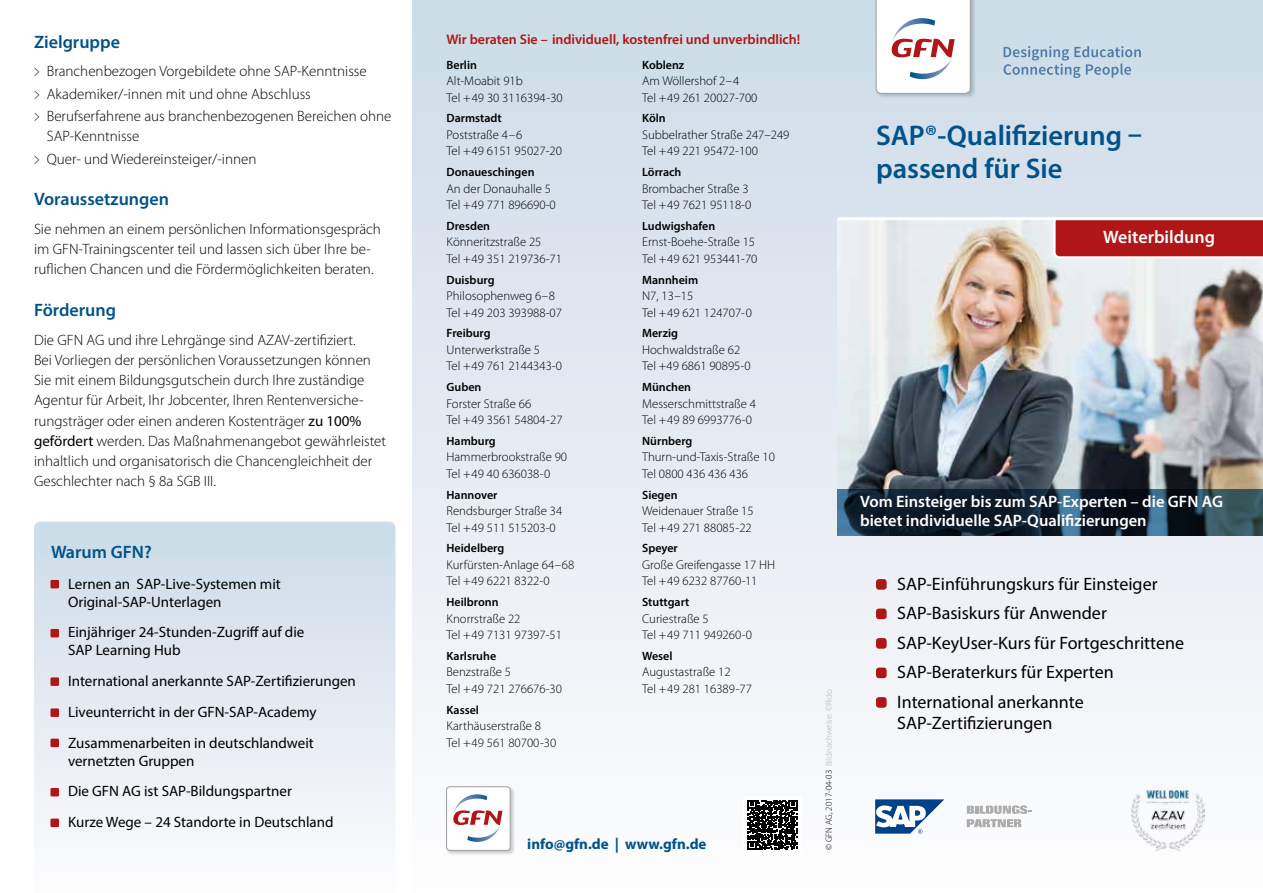
<style>
.page{position:relative;width:1263px;height:893px;background:#fff}
.page>*{position:absolute;margin:0;border:0;box-sizing:border-box;transform-origin:0 0}
.t1{font:600 28.5px/33px "Myriad Pro";color:#00528a}
.t2{font:18px/29.5px "Myriad Pro";color:#000}
.t3{font:600 18px "Myriad Pro";color:#00528a}
.t4{font:600 18px "Myriad Pro";color:#fff}
.t5{font:600 16.5px/19.5px "Myriad Pro";color:#fff}
.t6{font:300 15px/20.2px "Myriad Pro";color:#000}
.t7{font:15px/30.8px "Myriad Pro";color:#000}
.t8{font:700 15px "Myriad Pro";color:#00528a}
.t9{font:600 13.95px "Myriad Pro";color:#af1615}
.t10{font:300 12.75px/16.5px "Myriad Pro";color:#000}
.t11{font:600 12px "Myriad Pro";color:#000}
.t12{font:300 9px "Myriad Pro";color:#b3b2b2}
.s1{font-size:15.6px}
.s2{font-weight:400}
.s3{color:#000}
</style>
<div class="page">
<div style="left:412px;top:0;width:851px;height:893px;background:linear-gradient(to bottom,#cddbe7,#fefcfe)"></div>
<img style="left:838px;top:220px;width:425px;height:269px">
<div style="left:876px;top:579px;width:11px;height:11px;background:#af1615;border-radius:3px"></div>
<div style="left:876px;top:609px;width:11px;height:10px;background:#af1615;border-radius:3px"></div>
<div style="left:876px;top:638px;width:11px;height:11px;background:#af1615;border-radius:3px"></div>
<div style="left:876px;top:668px;width:11px;height:10px;background:#af1615;border-radius:3px"></div>
<div style="left:876px;top:697px;width:11px;height:11px;background:#af1615;border-radius:3px"></div>
<hr style="left:838px;top:217px;width:425px;height:3px;background:#fff">
<svg style="left:1052px;top:220px;width:211px;height:40px;background:#b72f2f"></svg>
<svg style="left:838px;top:489px;width:425px;height:47px;background:#182c3a"></svg>
<svg style="left:1003px;top:46px;width:138px;height:32px;background:#afc6da"></svg>
<div style="left:875px;top:0;width:101px;height:99px;background:#000;opacity:.2"></div>
<svg style="left:876px;top:0;width:94px;height:93px"></svg>
<img style="left:1130px;top:789px;width:74px;height:62px">
<svg style="left:34px;top:522px;width:361px;height:306px"></svg>
<div style="left:50px;top:580px;width:9px;height:8px;background:#af1615"></div>
<div style="left:50px;top:629px;width:9px;height:8px;background:#af1615"></div>
<div style="left:50px;top:677px;width:9px;height:9px;background:#af1615"></div>
<div style="left:50px;top:708px;width:9px;height:9px;background:#af1615"></div>
<div style="left:50px;top:739px;width:9px;height:8px;background:#af1615"></div>
<div style="left:50px;top:788px;width:9px;height:8px;background:#af1615"></div>
<svg style="left:875px;top:799px;width:69px;height:35px"></svg>
<svg style="left:967px;top:805px;width:65px;height:22px"></svg>
<div style="left:50px;top:819px;width:9px;height:8px;background:#af1615"></div>
<div style="left:445px;top:786px;width:70px;height:69px;background:#000;opacity:.2"></div>
<svg style="left:446px;top:787px;width:64px;height:63px"></svg>
<div style="left:743px;top:795px;width:59px;height:59px;background:#fff;border-radius:5px"></div>
<svg style="left:748px;top:800px;width:49px;height:50px"></svg>
<svg style="left:1129px;top:134px;width:12px;height:2px"></svg>
<h2 class="t3" style="left:34px;top:30px;width:87px">Zielgruppe</h2>
<p class="t6" style="left:34px;top:60px;width:359px;line-height:22.4px"><span class="s1">&gt;</span> Branchenbezogen Vorgebildete ohne SAP-Kenntnisse<br><span class="s1">&gt;</span> Akademiker/-innen mit und ohne Abschluss<br><span class="s1">&gt;</span> Berufserfahrene aus branchenbezogenen Bereichen ohne</p>
<p class="t6" style="left:34px;top:125px;width:224px;line-height:22.4px;text-indent:13px">SAP-Kenntnisse<br><span class="s1">&gt;</span> Quer- und Wiedereinsteiger/-innen</p>
<h2 class="t3" style="left:34px;top:188px;width:137px">Voraussetzungen</h2>
<p class="t6" style="left:34px;top:219px;width:348px">Sie nehmen an einem persönlichen Informationsgespräch im GFN-Trainingscenter teil und lassen sich über Ihre be&shy;ruflichen Chancen und die Fördermöglichkeiten beraten.</p>
<h2 class="t3" style="left:34px;top:298px;width:84px">Förderung</h2>
<p class="t6" style="left:34px;top:330px;width:354px">Die GFN AG und ihre Lehrgänge sind AZAV-zertifiziert.<br>Bei Vorliegen der persönlichen Voraussetzungen können Sie mit einem Bildungsgutschein durch Ihre zuständige Agentur für Arbeit, Ihr Jobcenter, Ihren Rentenversiche&shy;rungsträger oder einen anderen Kostenträger <span class="s2">zu 100% gefördert</span> werden. Das Maßnahmenangebot gewährleistet inhaltlich und organisatorisch die Chancengleichheit der Geschlechter nach § 8a SGB III.</p>
<h2 class="t3" style="left:51px;top:540px;width:102px">Warum GFN?</h2>
<p class="t7" style="left:68px;top:574px;width:214px;line-height:18px">Lernen an SAP-Live-Systemen mit<br>Original-SAP-Unterlagen</p>
<p class="t7" style="left:68px;top:623px;width:238px;line-height:18px">Einjähriger 24-Stunden-Zugriff auf die<br>SAP Learning Hub</p>
<p class="t7" style="left:68px;top:665px;width:289px">International anerkannte SAP-Zertifizierungen<br>Liveunterricht in der GFN-SAP-Academy<br>Zusammenarbeiten in deutschlandweit</p>
<p class="t7" style="left:68px;top:745px;width:267px">vernetzten Gruppen<br>Die GFN AG ist SAP-Bildungspartner<br>Kurze Wege – 24 Standorte in Deutschland</p>
<p class="t9" style="left:446px;top:31px;width:355px">Wir beraten Sie – individuell, kostenfrei und unverbindlich!</p>
<p class="t11" style="left:446px;top:57px;width:32px">Berlin</p>
<p class="t10" style="left:446px;top:73px;width:118px">Alt-Moabit 91b<br>Tel +49 30 3116394-30</p>
<p class="t11" style="left:446px;top:111px;width:57px">Darmstadt</p>
<p class="t10" style="left:446px;top:127px;width:117px">Poststraße 4–6<br>Tel +49 6151 95027-20</p>
<p class="t11" style="left:446px;top:164px;width:90px">Donaueschingen</p>
<p class="t10" style="left:446px;top:180px;width:111px">An der Donauhalle 5<br>Tel +49 771 896690-0</p>
<p class="t11" style="left:446px;top:218px;width:45px">Dresden</p>
<p class="t10" style="left:446px;top:234px;width:117px">Könneritzstraße 25<br>Tel +49 351 219736-71</p>
<p class="t11" style="left:446px;top:272px;width:50px">Duisburg</p>
<p class="t10" style="left:446px;top:288px;width:117px">Philosophenweg 6–8<br>Tel +49 203 393988-07</p>
<p class="t11" style="left:446px;top:326px;width:46px">Freiburg</p>
<p class="t10" style="left:446px;top:342px;width:117px">Unterwerkstraße 5<br>Tel +49 761 2144343-0</p>
<p class="t11" style="left:446px;top:379px;width:36px">Guben</p>
<p class="t10" style="left:446px;top:395px;width:118px">Forster Straße 66<br>Tel +49 3561 54804-27</p>
<p class="t11" style="left:446px;top:433px;width:51px">Hamburg</p>
<p class="t10" style="left:446px;top:449px;width:122px">Hammerbrookstraße 90<br>Tel +49 40 636038-0</p>
<p class="t11" style="left:446px;top:487px;width:52px">Hannover</p>
<p class="t10" style="left:446px;top:503px;width:117px">Rendsburger Straße 34<br>Tel +49 511 515203-0</p>
<p class="t11" style="left:446px;top:541px;width:59px">Heidelberg</p>
<p class="t10" style="left:446px;top:557px;width:129px">Kurfürsten-Anlage 64–68<br>Tel +49 6221 8322-0</p>
<p class="t11" style="left:446px;top:594px;width:54px">Heilbronn</p>
<p class="t10" style="left:446px;top:610px;width:117px">Knorrstraße 22<br>Tel +49 7131 97397-51</p>
<p class="t11" style="left:446px;top:648px;width:51px">Karlsruhe</p>
<p class="t10" style="left:446px;top:664px;width:117px">Benzstraße 5<br>Tel +49 721 276676-30</p>
<p class="t11" style="left:446px;top:702px;width:34px">Kassel</p>
<p class="t10" style="left:446px;top:718px;width:111px">Karthäuserstraße 8<br>Tel +49 561 80700-30</p>
<p class="t11" style="left:642px;top:57px;width:44px">Koblenz</p>
<p class="t10" style="left:642px;top:73px;width:117px">Am Wöllershof 2–4<br>Tel +49 261 20027-700</p>
<p class="t11" style="left:642px;top:111px;width:25px">Köln</p>
<p class="t10" style="left:642px;top:127px;width:149px">Subbelrather Straße 247–249<br>Tel +49 221 95472-100</p>
<p class="t11" style="left:642px;top:164px;width:41px">Lörrach</p>
<p class="t10" style="left:642px;top:180px;width:111px">Brombacher Straße 3<br>Tel +49 7621 95118-0</p>
<p class="t11" style="left:642px;top:218px;width:75px">Ludwigshafen</p>
<p class="t10" style="left:642px;top:234px;width:117px">Ernst-Boehe-Straße 15<br>Tel +49 621 953441-70</p>
<p class="t11" style="left:642px;top:272px;width:58px">Mannheim</p>
<p class="t10" style="left:642px;top:288px;width:111px">N7, 13–15<br>Tel +49 621 124707-0</p>
<p class="t11" style="left:642px;top:326px;width:37px">Merzig</p>
<p class="t10" style="left:642px;top:342px;width:110px">Hochwaldstraße 62<br>Tel +49 6861 90895-0</p>
<p class="t11" style="left:642px;top:379px;width:50px">München</p>
<p class="t10" style="left:642px;top:395px;width:115px">Messerschmittstraße 4<br>Tel +49 89 6993776-0</p>
<p class="t11" style="left:642px;top:433px;width:52px">Nürnberg</p>
<p class="t10" style="left:642px;top:449px;width:134px">Thurn-und-Taxis-Straße 10<br>Tel 0800 436 436 436</p>
<p class="t11" style="left:642px;top:487px;width:37px">Siegen</p>
<p class="t10" style="left:642px;top:503px;width:113px">Weidenauer Straße 15<br>Tel +49 271 88085-22</p>
<p class="t11" style="left:642px;top:541px;width:37px">Speyer</p>
<p class="t10" style="left:642px;top:557px;width:135px">Große Greifengasse 17 HH<br>Tel +49 6232 87760-11</p>
<p class="t11" style="left:642px;top:594px;width:49px">Stuttgart</p>
<p class="t10" style="left:642px;top:610px;width:111px">Curiestraße 5<br>Tel +49 711 949260-0</p>
<p class="t11" style="left:642px;top:648px;width:32px">Wesel</p>
<p class="t10" style="left:642px;top:664px;width:111px">Augustastraße 12<br>Tel +49 281 16389-77</p>
<p class="t8" style="left:527px;top:834px;width:181px">info@gfn.de | www.gfn.de</p>
<p class="t12" style="left:824px;top:850px;width:163px;rotate:-90deg"><span class="s3">© GFN AG, 2017-04-03</span> Bildnachweise: ©Rido</p>
<h1 class="t1" style="left:876px;top:118px;width:248px">SAP®-Qualifizierung passend für Sie</h1>
<h2 class="t4" style="left:1103px;top:226px;width:113px">Weiterbildung</h2>
<p class="t5" style="left:860px;top:491px;width:364px">Vom Einsteiger bis zum SAP-Experten – die GFN AG bietet individuelle SAP-Qualifizierungen</p>
<h2 class="t2" style="left:897px;top:569px;width:288px">SAP-Einführungskurs für Einsteiger SAP-Basiskurs für Anwender SAP-KeyUser-Kurs für Fortgeschrittene SAP-Beraterkurs für Experten International anerkannte</h2>
<h2 class="t2" style="left:897px;top:708px;width:157px">SAP-Zertifizierungen</h2>
</div>
